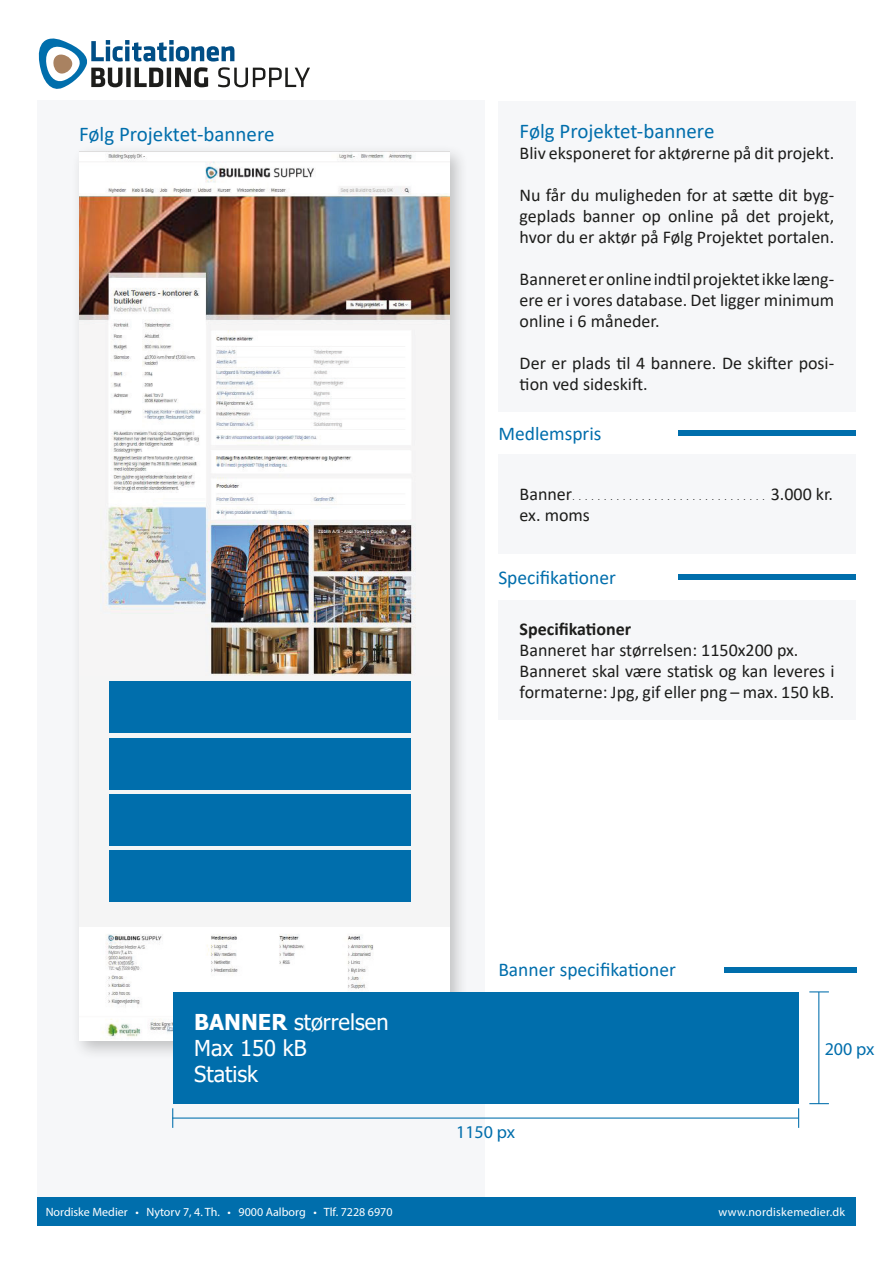
<style>
.page{position:relative;width:893px;height:1263px;background:#fff}
.page>*{position:absolute;margin:0;border:0;box-sizing:border-box;transform-origin:0 0}
.t1{font:21.9px "Tahoma";color:#fff}
.t2{font:21px "Calibri";color:#006eac}
.t3{font:19.5px "Calibri";color:#006eac}
.t4{font:18px/21px "Calibri";color:#1d1d1b;text-align:justify}
.t5{font:700 18px "Calibri";color:#1d1d1b}
.t6{font:18px "Myriad Pro";color:#006eac}
.t7{font:12px "Myriad Pro";color:#fff}
.t8{font:12px "Myriad Pro";letter-spacing:.02em;color:#fff}
.t9{font:9px "Calibri";color:#1d1d1b}
.s1{font-size:18px}
.s2{font-weight:700}
</style>
<div class="page">
<div style="left:37px;top:100px;width:448px;height:1097px;background:#f6f7f9"></div>
<div style="left:498px;top:101px;width:357px;height:310px;background:#f6f7f9"></div>
<div style="left:498px;top:454px;width:358px;height:99px;background:#f6f7f9"></div>
<svg style="left:38px;top:38px;width:272px;height:51px"></svg>
<div style="left:678px;top:430px;width:178px;height:5px;background:#006eac"></div>
<div style="left:37px;top:1197px;width:819px;height:29px;background:#006eac"></div>
<div style="left:71px;top:144px;width:398px;height:916px;background:#1d1d1b;opacity:.25"></div>
<img style="left:79px;top:152px;width:370px;height:525px">
<img style="left:79px;top:819px;width:370px;height:222px">
<img style="left:79px;top:677px;width:370px;height:142px">
<div style="left:109px;top:682px;width:302px;height:51px;background:#006eac"></div>
<div style="left:110px;top:738px;width:301px;height:51px;background:#006eac"></div>
<div style="left:110px;top:794px;width:301px;height:52px;background:#006eac"></div>
<div style="left:110px;top:851px;width:301px;height:51px;background:#006eac"></div>
<div style="left:173px;top:992px;width:625px;height:111px;background:#006eac"></div>
<div style="left:724px;top:967px;width:132px;height:6px;background:#006eac"></div>
<hr style="left:818px;top:992px;width:1px;height:112px;background:#006eac">
<svg style="left:809px;top:991px;width:20px;height:1px"></svg>
<svg style="left:809px;top:1103px;width:20px;height:1px"></svg>
<hr style="left:172px;top:1117px;width:627px;height:1px;background:#006eac">
<svg style="left:798px;top:1108px;width:1px;height:20px"></svg>
<svg style="left:172px;top:1108px;width:1px;height:20px"></svg>
<div style="left:498px;top:601px;width:358px;height:119px;background:#f6f7f9"></div>
<div style="left:678px;top:574px;width:178px;height:6px;background:#006eac"></div>
<p class="t2" style="left:79px;top:120px;width:197px">Følg Projektet-bannere</p>
<p class="t2" style="left:520px;top:116px;width:196px">Følg Projektet-bannere</p>
<p class="t4" style="left:520px;top:142px;width:316px">Bliv eksponeret for aktørerne på dit projekt.</p>
<p class="t4" style="left:520px;top:184px;width:316px">Nu får du muligheden for at sætte dit byg&shy;geplads banner op online på det projekt, hvor du er aktør på Følg Projektet portalen.</p>
<p class="t4" style="left:520px;top:268px;width:316px">Banneret er online indtil projektet ikke læng&shy;ere er i vores database. Det ligger minimum online i 6 måneder.</p>
<p class="t4" style="left:520px;top:352px;width:316px">Der er plads til 4 bannere. De skifter posi&shy;tion ved sideskift.</p>
<p class="t3" style="left:498px;top:420px;width:105px">Medlemspris</p>
<p class="t9" style="left:520px;top:491px;width:315px"><span class="s1">Banner</span> ............................... <span class="s1">3.000 kr.</span></p>
<p class="t4" style="left:520px;top:504px;width:72px">ex. moms</p>
<p class="t3" style="left:498px;top:564px;width:119px">Specifikationer</p>
<p class="t5" style="left:520px;top:617px;width:113px">Specifikationer</p>
<p class="t4" style="left:520px;top:639px;width:280px">Banneret har størrelsen: 1150x200 px.</p>
<p class="t4" style="left:520px;top:660px;width:316px">Banneret skal være statisk og kan leveres i formaterne: Jpg, gif eller png – max. 150 kB.</p>
<p class="t1" style="left:194px;top:1007px;width:196px"><span class="s2">BANNER</span> størrelsen</p>
<p class="t1" style="left:194px;top:1033px;width:114px">Max 150 kB</p>
<p class="t1" style="left:194px;top:1059px;width:65px">Statisk</p>
<p class="t3" style="left:498px;top:956px;width:179px">Banner specifikationer</p>
<p class="t6" style="left:456px;top:1121px;width:61px">1150 px</p>
<p class="t6" style="left:825px;top:1037px;width:51px">200 px</p>
<p class="t7" style="left:46px;top:1205px;width:348px">Nordiske Medier • Nytorv 7, 4. Th. • 9000 Aalborg • Tlf. 7228 6970</p>
<p class="t8" style="left:719px;top:1205px;width:128px">www.nordiskemedier.dk</p>
</div>
